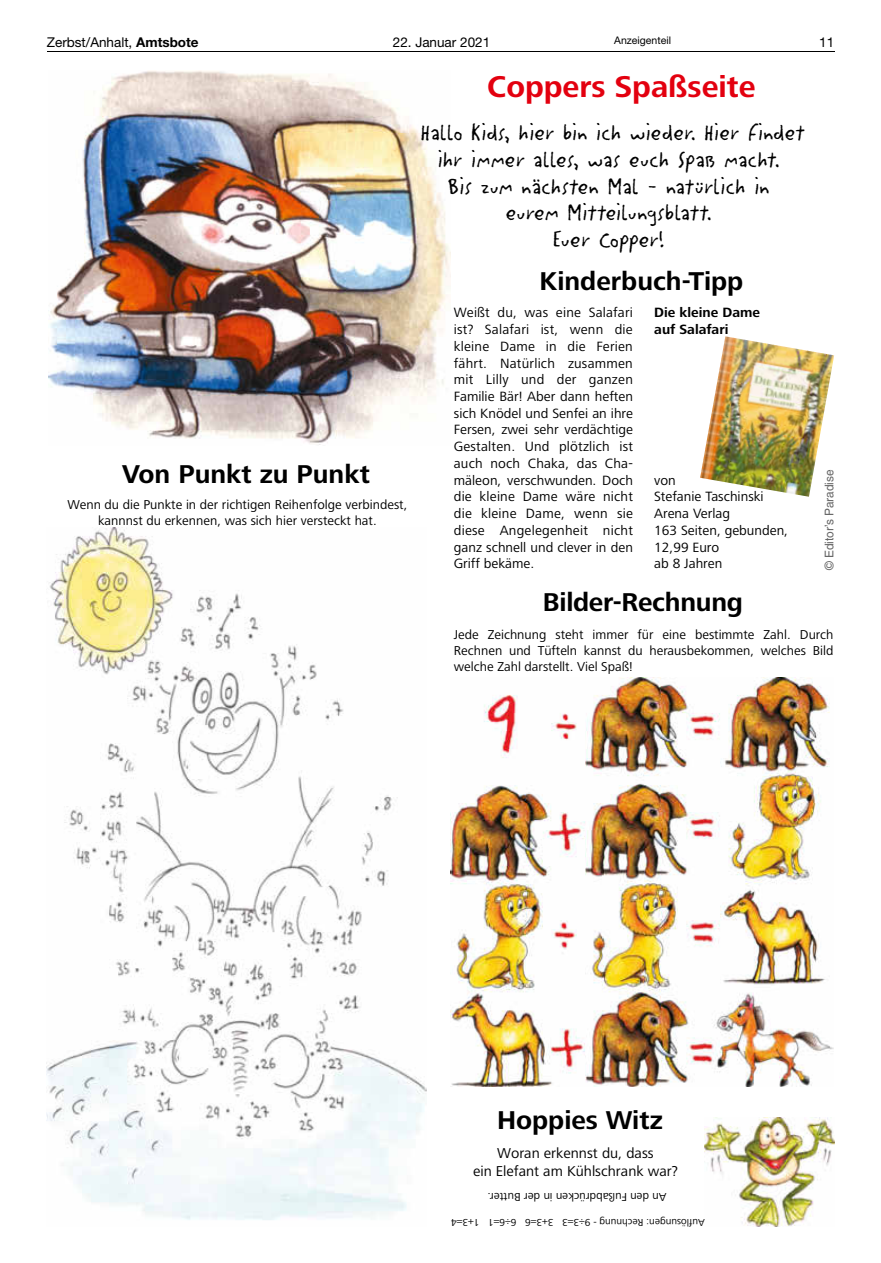
<style>
.page{position:relative;width:881px;height:1263px;background:#fff}
.page>*{position:absolute;margin:0;border:0;box-sizing:border-box;transform-origin:0 0}
.t1{font:700 31.2px "Frutiger Next LT";color:#e3000f}
.t2{font:700 26.7px "Frutiger Next LT";color:#000}
.t3{font:25.2px/26.7px "Litterbox ICG";color:#000;text-align:center}
.t4{font:14.85px/17.9px "Frutiger Next LT";color:#000;text-align:center}
.t5{font:13.95px/16.8px "Frutiger Next LT";color:#000;text-align:justify}
.t6{font:700 13.95px/16.8px "Frutiger Next LT";color:#000}
.t7{font:13.5px "Helvetica Neue LT";color:#000}
.t8{font:13.35px/16px "Frutiger Next LT";color:#000;text-align:center}
.t9{font:12px "Helvetica";color:#656565}
.t10{font:11.85px "Frutiger Next LT";color:#000}
.t11{font:10.5px "Helvetica Neue LT";color:#000}
.t12{font:10.35px "Frutiger Next LT";color:#000}
.s1{font-weight:700}
</style>
<div class="page">
<hr style="left:47px;top:51px;width:786px;height:1px;background:#000">
<img style="left:48px;top:70px;width:402px;height:375px">
<img style="left:704px;top:1117px;width:129px;height:110px">
<img style="left:47px;top:527px;width:379px;height:693px">
<img style="left:700px;top:336px;width:133px;height:161px">
<img style="left:450px;top:678px;width:383px;height:409px">
<p class="t7" style="left:47px;top:34px;width:153px">Zerbst/Anhalt, <span class="s1">Amtsbote</span></p>
<p class="t7" style="left:392px;top:34px;width:99px">22. Januar 2021</p>
<p class="t11" style="left:614px;top:34px;width:58px">Anzeigenteil</p>
<p class="t7" style="left:818px;top:34px;width:17px">11</p>
<h1 class="t1" style="left:487px;top:70px;width:270px">Coppers Spaßseite</h1>
<h3 class="t3" style="left:420px;top:118px;width:386px">Hallo Kids, hier bin ich wieder. Hier findet ihr immer alles, was euch Spaß macht.<br>Bis zum nächsten Mal - natürlich in<br>eurem Mitteilungsblatt.<br>Euer Copper!</h3>
<h2 class="t2" style="left:122px;top:459px;width:249px">Von Punkt zu Punkt</h2>
<p class="t8" style="left:67px;top:496px;width:341px">Wenn du die Punkte in der richtigen Reihenfolge verbindest, kannnst du erkennen, was sich hier versteckt hat.</p>
<h2 class="t2" style="left:539px;top:266px;width:205px">Kinderbuch-Tipp</h2>
<p class="t5" style="left:453px;top:304px;width:181px">Weißt du, was eine Salafari ist? Salafari ist, wenn die kleine Dame in die Ferien fährt. Natürlich zusammen mit Lilly und der ganzen Familie Bär! Aber dann heften sich Knödel und Senfei an ihre Fersen, zwei sehr verdächtige Gestalten. Und plötzlich ist auch noch Chaka, das Cha&shy;mäleon, verschwunden. Doch die kleine Dame wäre nicht die kleine Dame, wenn sie diese Angelegenheit nicht ganz schnell und clever in den Griff bekäme.</p>
<p class="t6" style="left:654px;top:304px;width:107px">Die kleine Dame auf Salafari</p>
<p class="t5" style="left:654px;top:472px;width:135px;text-align:left">von<br>Stefanie Taschinski<br>Arena Verlag<br>163 Seiten, gebunden,<br>12,99 Euro<br>ab 8 Jahren</p>
<p class="t9" style="left:821px;top:570px;width:102px;rotate:-90deg">© Editor’s Paradise</p>
<h2 class="t2" style="left:542px;top:588px;width:202px">Bilder-Rechnung</h2>
<p class="t8" style="left:453px;top:626px;width:381px;text-align:justify">Jede Zeichnung steht immer für eine bestimmte Zahl. Durch Rechnen und Tüfteln kannst du herausbekommen, welches Bild welche Zahl darstellt. Viel Spaß!</p>
<h2 class="t2" style="left:497px;top:1105px;width:167px">Hoppies Witz</h2>
<p class="t4" style="left:473px;top:1144px;width:206px">Woran erkennst du, dass<br>ein Elefant am Kühlschrank war?</p>
<p class="t10" style="left:666px;top:1204px;width:180px;rotate:-180deg">An den Fußabdrücken in der Butter.</p>
<p class="t12" style="left:704px;top:1228px;width:255px;rotate:-180deg">Auflösungen: Rechnung - 9÷3=3 3+3=6 6÷6=1 1+3=4</p>
</div>
